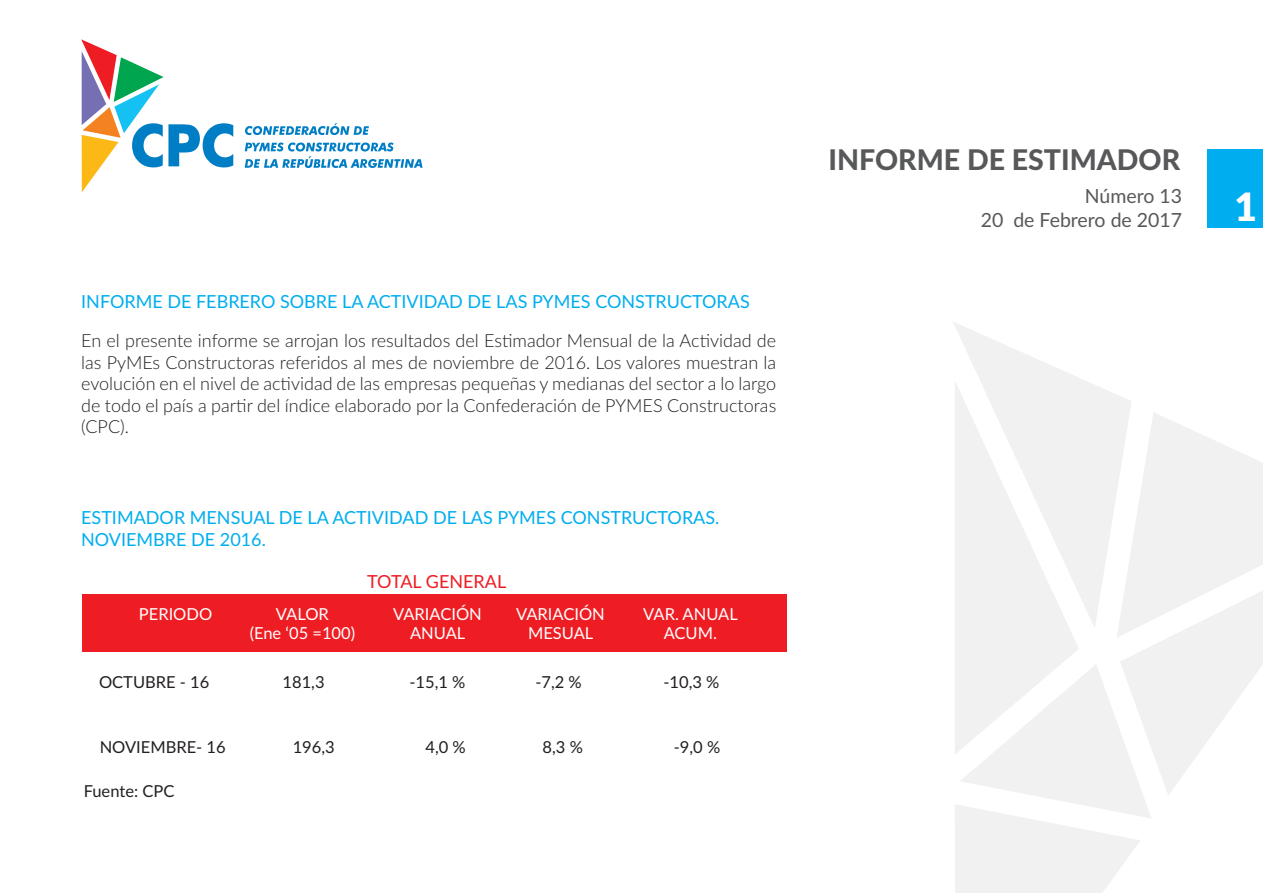
<style>
.page{position:relative;width:1263px;height:893px;background:#fff}
.page>*{position:absolute;margin:0;border:0;box-sizing:border-box;transform-origin:0 0}
.t1{font:900 39px "Lato";color:#fff}
.t2{font:800 28.5px "Lato";color:#57585a}
.t3{font:19.5px/23.4px "Lato";color:#57585a;text-align:right}
.t4{font:300 18px/21.6px "Lato";color:#231f20;text-align:justify}
.t5{font:18px/21.6px "Lato";color:#00aeef}
.t6{font:18px "Lato";color:#ee1d23}
.t7{font:16.5px "Lato";color:#231f20}
.t8{font:16.5px/19.8px "Lato";color:#fff;text-align:center}
</style>
<div class="page">
<div style="left:1208px;top:149px;width:55px;height:78px;background:#00aeef"></div>
<svg style="left:245px;top:123px;width:178px;height:45px"></svg>
<svg style="left:81px;top:39px;width:152px;height:153px"></svg>
<svg style="left:953px;top:322px;width:178px;height:90px"></svg>
<svg style="left:955px;top:380px;width:124px;height:32px;fill:#f1f1f1"></svg>
<svg style="left:955px;top:412px;width:308px;height:481px"></svg>
<div style="left:82px;top:594px;width:705px;height:57px;background:#ee1d23"></div>
<p class="t5" style="left:81px;top:290px;width:670px">INFORME DE FEBRERO SOBRE LA ACTIVIDAD DE LAS PYMES CONSTRUCTORAS</p>
<p class="t4" style="left:81px;top:329px;width:697px">En el presente informe se arrojan los resultados del Estimador Mensual de la Actividad de las PyMEs Constructoras referidos al mes de noviembre de 2016. Los valores muestran la evolución en el nivel de actividad de las empresas pequeñas y medianas del sector a lo largo de todo el país a partir del índice elaborado por la Confederación de PYMES Constructoras (CPC).</p>
<p class="t5" style="left:81px;top:506px;width:640px">ESTIMADOR MENSUAL DE LA ACTIVIDAD DE LAS PYMES CONSTRUCTORAS.<br>NOVIEMBRE DE 2016.</p>
<p class="t6" style="left:367px;top:569px;width:141px">TOTAL GENERAL</p>
<p class="t8" style="left:139px;top:603px;width:75px">PERIODO</p>
<p class="t8" style="left:250px;top:603px;width:107px">VALOR<br>(Ene ‘05 =100)</p>
<p class="t8" style="left:393px;top:603px;width:90px">VARIACIÓN<br>ANUAL</p>
<p class="t8" style="left:516px;top:603px;width:90px">VARIACIÓN<br>MESUAL</p>
<p class="t8" style="left:643px;top:603px;width:96px">VAR. ANUAL<br>ACUM.</p>
<p class="t7" style="left:99px;top:670px;width:112px">OCTUBRE - 16</p>
<p class="t7" style="left:283px;top:670px;width:44px">181,3</p>
<p class="t7" style="left:409px;top:670px;width:58px">-15,1 %</p>
<p class="t7" style="left:535px;top:670px;width:48px">-7,2 %</p>
<p class="t7" style="left:663px;top:670px;width:58px">-10,3 %</p>
<p class="t7" style="left:100px;top:735px;width:128px">NOVIEMBRE- 16</p>
<p class="t7" style="left:293px;top:735px;width:44px">196,3</p>
<p class="t7" style="left:425px;top:735px;width:42px">4,0 %</p>
<p class="t7" style="left:542px;top:735px;width:42px">8,3 %</p>
<p class="t7" style="left:674px;top:735px;width:48px">-9,0 %</p>
<p class="t7" style="left:84px;top:779px;width:92px">Fuente: CPC</p>
<h2 class="t2" style="left:828px;top:138px;width:353px">INFORME DE ESTIMADOR</h2>
<p class="t3" style="left:981px;top:184px;width:203px">Número 13<br>20 de Febrero de 2017</p>
<h1 class="t1" style="left:1234px;top:177px;width:24px">1</h1>
</div>
